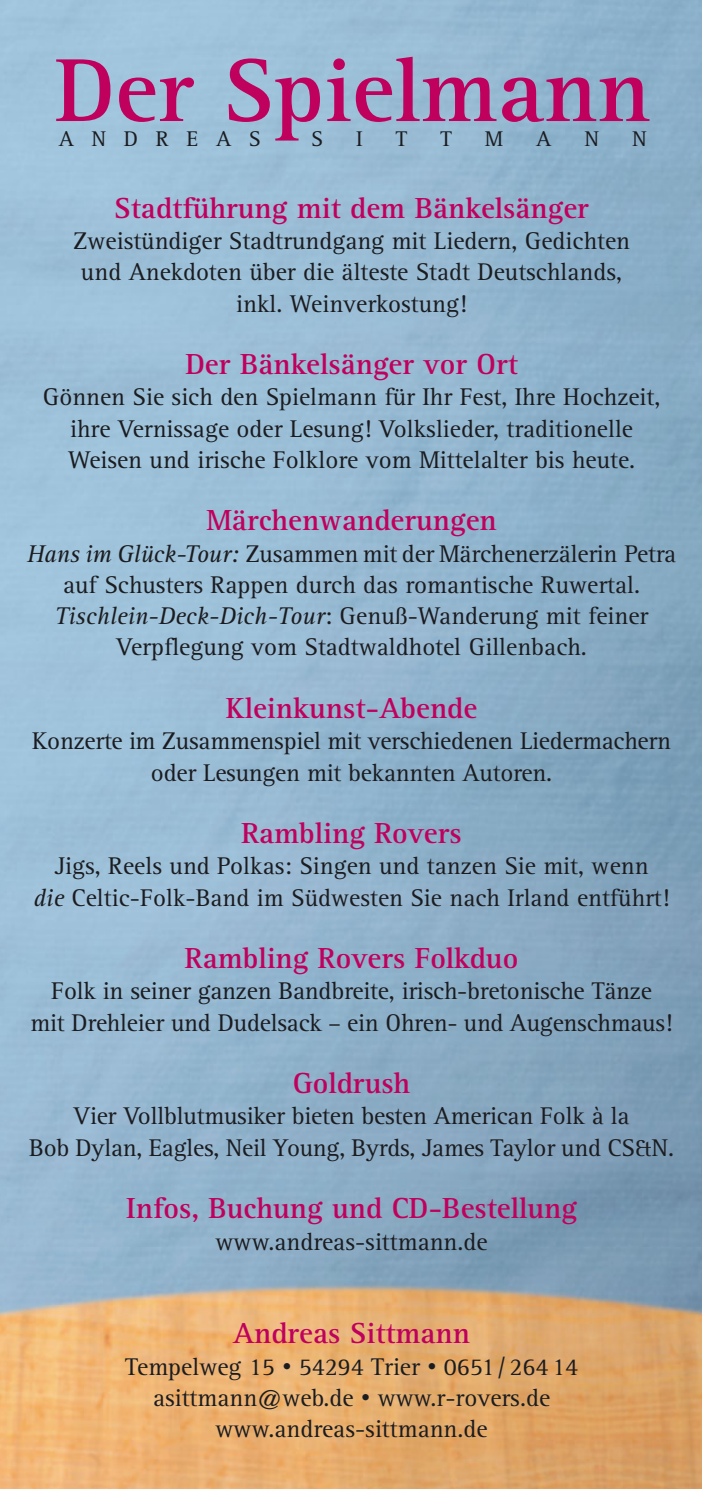
<style>
.page{position:relative;width:702px;height:1489px;background:#fff}
.page>*{position:absolute;margin:0;border:0;box-sizing:border-box;transform-origin:0 0}
.t1{font:700 92.5px "AT Rotis Serif";color:#c0005d}
.t2{font:700 30px "AT Rotis Serif";color:#c0005d}
.t3{font:25px/31.2px "AT Rotis Serif";color:#1b1c20;text-align:center}
.t4{font:22px "AT Rotis Serif";letter-spacing:.8em;color:#1b1c20}
.s1{font-style:italic}
.s2{font-size:17.5px}
</style>
<div class="page">
<img style="left:0;top:0;width:702px;height:1488px">
<p class="t1" style="left:55px;top:59px;width:597px">Der Spielmann</p>
<p class="t4" style="left:59px;top:132px;width:203px">ANDREAS</p>
<p class="t4" style="left:311px;top:132px;width:13px">S</p>
<p class="t4" style="left:356px;top:132px;width:8px">I</p>
<p class="t4" style="left:396px;top:132px;width:13px">T</p>
<p class="t4" style="left:440px;top:132px;width:13px">T</p>
<p class="t4" style="left:485px;top:132px;width:20px">M</p>
<p class="t4" style="left:536px;top:132px;width:17px">A</p>
<p class="t4" style="left:584px;top:132px;width:16px">N</p>
<p class="t4" style="left:632px;top:132px;width:16px">N</p>
<p class="t2" style="left:114px;top:198px;width:476px">Stadtführung mit dem Bänkelsänger</p>
<p class="t3" style="left:73px;top:227px;width:558px">Zweistündiger Stadtrundgang mit Liedern, Gedichten und Anekdoten über die älteste Stadt Deutschlands, inkl. Weinverkostung!</p>
<p class="t2" style="left:185px;top:354px;width:334px">Der Bänkelsänger vor Ort</p>
<p class="t3" style="left:43px;top:384px;width:619px">Gönnen Sie sich den Spielmann für Ihr Fest, Ihre Hochzeit, ihre Vernissage oder Lesung! Volkslieder, traditionelle<br>Weisen und irische Folklore vom Mittelalter bis heute.</p>
<p class="t2" style="left:206px;top:510px;width:292px">Märchenwanderungen</p>
<p class="t3" style="left:27px;top:540px;width:651px"><span class="s1">Hans im Glück-Tour:</span> Zusammen mit der Märchenerzälerin Petra auf Schusters Rappen durch das romantische Ruwertal.<br><span class="s1">Tischlein-Deck-Dich-Tour</span>: Genuß-Wanderung mit feiner Verpflegung vom Stadtwaldhotel Gillenbach.</p>
<p class="t2" style="left:226px;top:698px;width:253px">Kleinkunst-Abende</p>
<p class="t3" style="left:32px;top:727px;width:640px">Konzerte im Zusammenspiel mit verschiedenen Liedermachern oder Lesungen mit bekannten Autoren.</p>
<p class="t2" style="left:241px;top:823px;width:222px">Rambling Rovers</p>
<p class="t3" style="left:33px;top:852px;width:637px">Jigs, Reels und Polkas: Singen und tanzen Sie mit, wenn<br><span class="s1">die</span> Celtic-Folk-Band im Südwesten Sie nach Irland entführt!</p>
<p class="t2" style="left:185px;top:948px;width:335px">Rambling Rovers Folkduo</p>
<p class="t3" style="left:30px;top:977px;width:644px">Folk in seiner ganzen Bandbreite, irisch-bretonische Tänze<br>mit Drehleier und Dudelsack – ein Ohren- und Augenschmaus!</p>
<p class="t2" style="left:293px;top:1073px;width:119px">Goldrush</p>
<p class="t3" style="left:29px;top:1102px;width:646px">Vier Vollblutmusiker bieten besten American Folk à la<br>Bob Dylan, Eagles, Neil Young, Byrds, James Taylor und CS&amp;N.</p>
<p class="t2" style="left:126px;top:1198px;width:452px">Infos, Buchung und CD-Bestellung</p>
<p class="t3" style="left:215px;top:1227px;width:274px">www.andreas-sittmann.de</p>
<p class="t2" style="left:233px;top:1323px;width:238px">Andreas Sittmann</p>
<p class="t3" style="left:125px;top:1352px;width:454px">Tempelweg 15 <span class="s2">•</span> 54294 Trier <span class="s2">•</span> 0651 / 264 14 asittmann@web.de <span class="s2">•</span> www.r-rovers.de www.andreas-sittmann.de</p>
</div>
